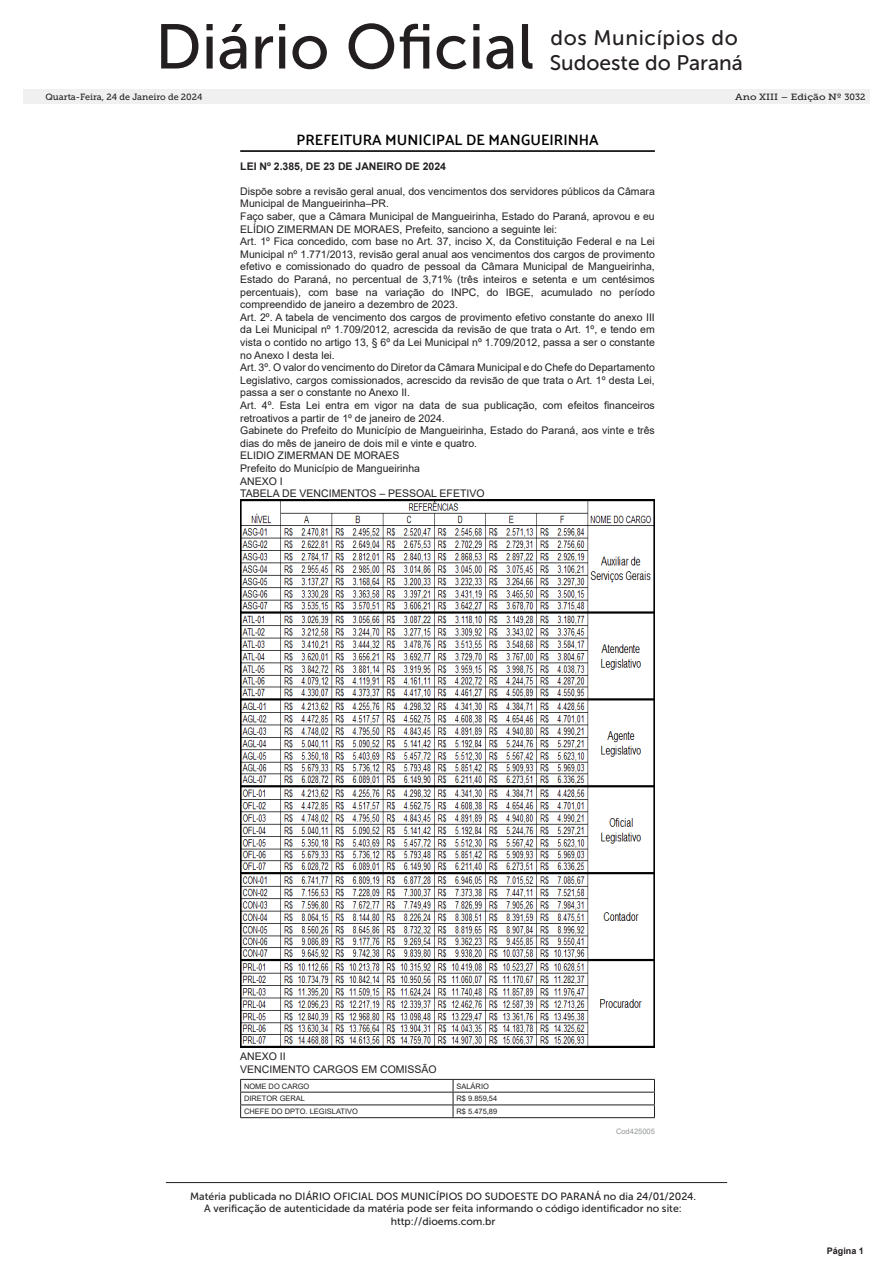
<style>
.page{position:relative;width:893px;height:1263px;background:#fff}
.page>*{position:absolute;margin:0;border:0;box-sizing:border-box;transform-origin:0 0}
.t1{font:63px "Museo Sans 500";color:#231f20}
.t2{font:21px/25.2px "Museo Sans 500";color:#231f20}
.sumario{font:600 15px "Palanquin";color:#000}
.Diario_Corpo{font:10.5px/12.6px "Arial";color:#231f20}
.t3{font:10.5px/12.6px "Museo Sans 500";color:#231f20;text-align:center}
.Diario_Corpo-2{font:700 10.5px "Arial";color:#231f20}
.t4{font:9px "Museo Slab 500";color:#231f20}
.t5{font:9px "Museo Slab 500";color:#231f20;scale:1.16 1}
.t6{font:700 9px "Arial";color:#231f20}
.Estilo_de_parágrafo_1{font:7.5px "Arial";color:#231f20}
.cód_diário{font:7.5px "Arial";color:#939598}
</style>
<div class="page">
<hr style="left:166px;top:1182px;width:561px;height:1px;background:#231f20">
<div style="left:23px;top:89px;width:847px;height:15px;background:#f0f0f0"></div>
<hr style="left:240px;top:151px;width:415px;height:1px;background:#000">
<img style="left:240px;top:499px;width:415px;height:549px">
<hr style="left:240px;top:1092px;width:213px;height:1px;background:#231f20">
<hr style="left:453px;top:1092px;width:202px;height:1px;background:#231f20">
<hr style="left:240px;top:1104px;width:213px;height:1px;background:#231f20">
<hr style="left:453px;top:1104px;width:202px;height:1px;background:#231f20">
<svg style="left:453px;top:1080px;width:1px;height:37px"></svg>
<hr style="left:240px;top:1079px;width:213px;height:1px;background:#231f20">
<hr style="left:453px;top:1079px;width:202px;height:1px;background:#231f20">
<svg style="left:240px;top:1080px;width:1px;height:37px"></svg>
<svg style="left:654px;top:1080px;width:1px;height:37px"></svg>
<hr style="left:240px;top:1117px;width:213px;height:1px;background:#231f20">
<hr style="left:453px;top:1117px;width:202px;height:1px;background:#231f20">
<h1 class="t1" style="left:155px;top:12px;width:381px">Diário Oficial</h1>
<h2 class="t2" style="left:550px;top:25px;width:195px">dos Municípios do<br>Sudoeste do Paraná</h2>
<p class="t4" style="left:45px;top:92px;width:158px">Quarta-Feira, 24 de Janeiro de 2024</p>
<p class="t5" style="left:735px;top:92px;width:114px">Ano XIII – Edição Nº 3032</p>
<p class="sumario" style="left:297px;top:131px;width:303px">PREFEITURA MUNICIPAL DE MANGUEIRINHA</p>
<p class="Diario_Corpo-2" style="left:240px;top:158px;width:207px">LEI Nº 2.385, DE 23 DE JANEIRO DE 2024</p>
<p class="Diario_Corpo" style="left:240px;top:185px;width:416px">Dispõe sobre a revisão geral anual, dos vencimentos dos servidores públicos da Câmara<br>Municipal de Mangueirinha–PR.</p>
<p class="Diario_Corpo" style="left:240px;top:210px;width:416px">Faço saber, que a Câmara Municipal de Mangueirinha, Estado do Paraná, aprovou e eu<br>ELÍDIO ZIMERMAN DE MORAES, Prefeito, sanciono a seguinte lei:</p>
<p class="Diario_Corpo" style="left:240px;top:235px;width:416px;text-align:justify">Art. 1º Fica concedido, com base no Art. 37, inciso X, da Constituição Federal e na Lei Municipal nº 1.771/2013, revisão geral anual aos vencimentos dos cargos de provimento efetivo e comissionado do quadro de pessoal da Câmara Municipal de Mangueirinha, Estado do Paraná, no percentual de 3,71% (três inteiros e setenta e um centésimos percentuais), com base na variação do INPC, do IBGE, acumulado no período compreendido de janeiro a dezembro de 2023.</p>
<p class="Diario_Corpo" style="left:240px;top:311px;width:416px;text-align:justify">Art. 2º. A tabela de vencimento dos cargos de provimento efetivo constante do anexo III da Lei Municipal nº 1.709/2012, acrescida da revisão de que trata o Art. 1º, e tendo em vista o contido no artigo 13, § 6º da Lei Municipal nº 1.709/2012, passa a ser o constante no Anexo I desta lei.</p>
<p class="Diario_Corpo" style="left:240px;top:361px;width:416px;text-align:justify">Art. 3º. O valor do vencimento do Diretor da Câmara Municipal e do Chefe do Departamento Legislativo, cargos comissionados, acrescido da revisão de que trata o Art. 1º desta Lei, passa a ser o constante no Anexo II.</p>
<p class="Diario_Corpo" style="left:240px;top:399px;width:416px">Art. 4º. Esta Lei entra em vigor na data de sua publicação, com efeitos financeiros retroativos a partir de 1º de janeiro de 2024.</p>
<p class="Diario_Corpo" style="left:240px;top:424px;width:416px">Gabinete do Prefeito do Município de Mangueirinha, Estado do Paraná, aos vinte e três dias do mês de janeiro de dois mil e vinte e quatro.</p>
<p class="Diario_Corpo" style="left:240px;top:449px;width:161px">ELIDIO ZIMERMAN DE MORAES</p>
<p class="Diario_Corpo" style="left:240px;top:462px;width:181px">Prefeito do Município de Mangueirinha</p>
<p class="Diario_Corpo" style="left:240px;top:474px;width:44px">ANEXO I</p>
<p class="Diario_Corpo" style="left:240px;top:487px;width:246px">TABELA DE VENCIMENTOS – PESSOAL EFETIVO</p>
<p class="Diario_Corpo" style="left:240px;top:1050px;width:47px">ANEXO II</p>
<p class="Diario_Corpo" style="left:240px;top:1063px;width:198px">VENCIMENTO CARGOS EM COMISSÃO</p>
<p class="Estilo_de_parágrafo_1" style="left:244px;top:1081px;width:67px">NOME DO CARGO</p>
<p class="Estilo_de_parágrafo_1" style="left:456px;top:1081px;width:34px">SALÁRIO</p>
<p class="Estilo_de_parágrafo_1" style="left:244px;top:1093px;width:63px">DIRETOR GERAL</p>
<p class="Estilo_de_parágrafo_1" style="left:456px;top:1093px;width:42px">R$ 9.859,54</p>
<p class="Estilo_de_parágrafo_1" style="left:244px;top:1106px;width:115px">CHEFE DO DPTO. LEGISLATIVO</p>
<p class="Estilo_de_parágrafo_1" style="left:456px;top:1106px;width:42px">R$ 5.475,89</p>
<p class="cód_diário" style="left:616px;top:1126px;width:40px">Cod425005</p>
<p class="t3" style="left:190px;top:1190px;width:507px">Matéria publicada no DIÁRIO OFICIAL DOS MUNICÍPIOS DO SUDOESTE DO PARANÁ no dia 24/01/2024.<br>A verificação de autenticidade da matéria pode ser feita informando o código identificador no site: http://dioems.com.br</p>
<p class="t6" style="left:827px;top:1244px;width:39px">Página 1</p>
</div>
